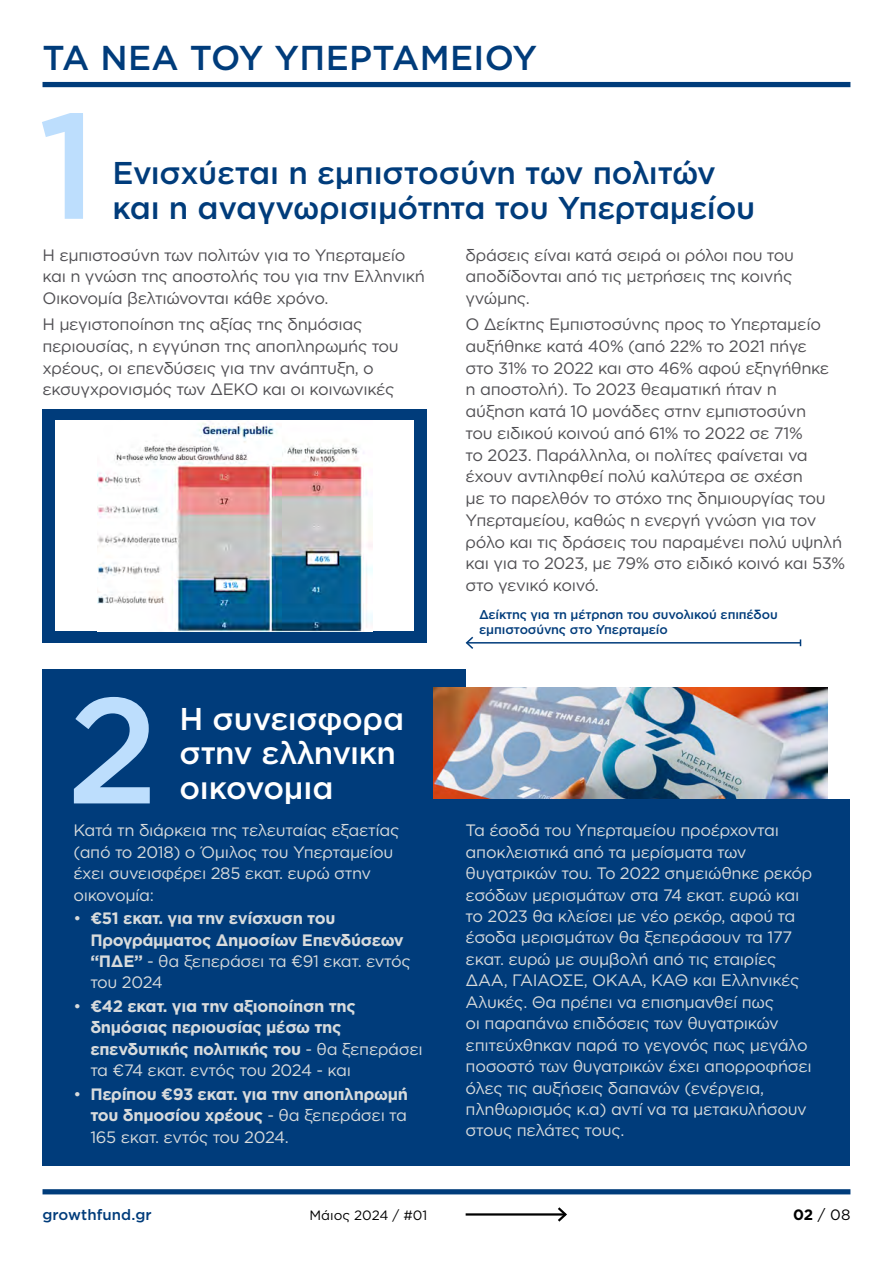
<style>
.page{position:relative;width:893px;height:1263px;background:#fff}
.page>*{position:absolute;margin:0;border:0;box-sizing:border-box;transform-origin:0 0}
.t1{font:500 150px "Gotham Greek";color:#bddefd}
.t2{font:500 34.5px "Gotham Greek";letter-spacing:.01em;color:#003c7b}
.t3{font:500 31.5px/34.5px "Gotham Greek";letter-spacing:-.01em;color:#003c7b}
.t4{font:500 31.5px/34.5px "Gotham Greek";letter-spacing:-.015em;color:#fff}
.t5{font:16.5px/21.8px "Gotham Greek";letter-spacing:-.02em;color:#504f53}
.t6{font:16.5px/21.5px "Gotham Greek";letter-spacing:-.02em;color:#d8dbdc}
.t7{font:700 16.5px/21.5px "Gotham Greek";letter-spacing:-.02em;color:#d8dbdc}
.t8{font:500 15px "Gotham Greek";letter-spacing:.005em;color:#003c7b}
.t9{font:15px "Gotham Greek";color:#000}
.t10{font:13.5px "Gotham Greek";color:#000}
.t11{font:500 12.75px/15px "Gotham Greek";letter-spacing:-.01em;color:#003c7b}
.s1{font-weight:400}
.s2{font-weight:700}
</style>
<div class="page">
<div style="left:43px;top:1189px;width:807px;height:5px;background:#003c7b"></div>
<hr style="left:466px;top:1213px;width:99px;height:2px;background:#000">
<svg style="left:555px;top:1207px;width:12px;height:15px"></svg>
<div style="left:43px;top:82px;width:807px;height:5px;background:#003c7b"></div>
<div style="left:43px;top:409px;width:384px;height:234px;background:#003c7b"></div>
<div style="left:55px;top:420px;width:359px;height:211px;background:#fff"></div>
<img style="left:98px;top:423px;width:275px;height:208px">
<hr style="left:467px;top:642px;width:333px;height:1px;background:#003c7b">
<svg style="left:465px;top:636px;width:10px;height:13px"></svg>
<div style="left:43px;top:799px;width:807px;height:366px;background:#003c7b"></div>
<div style="left:43px;top:669px;width:423px;height:297px;background:#003c7b"></div>
<img style="left:434px;top:687px;width:393px;height:112px">
<h2 class="t2" style="left:43px;top:38px;width:496px">ΤΑ ΝΕΑ ΤΟΥ ΥΠΕΡΤΑΜΕΙΟΥ</h2>
<h1 class="t1" style="left:38px;top:80px;width:61px">1</h1>
<h3 class="t3" style="left:112px;top:155px;width:644px">Ενισχύεται η εμπιστοσύνη των πολιτών και η αναγνωρισιμότητα του Υπερταμείου</h3>
<p class="t5" style="left:43px;top:243px;width:384px">Η εμπιστοσύνη των πολιτών για το Υπερταμείο και η γνώση της αποστολής του για την Ελληνική<br>Οικονομία βελτιώνονται κάθε χρόνο.</p>
<p class="t5" style="left:43px;top:313px;width:358px">Η μεγιστοποίηση της αξίας της δημόσιας περιουσίας, η εγγύηση της αποπληρωμής του χρέους, οι επενδύσεις για την ανάπτυξη, ο εκσυγχρονισμός των ΔΕΚΟ και οι κοινωνικές</p>
<p class="t5" style="left:466px;top:243px;width:330px;text-align:justify">δράσεις είναι κατά σειρά οι ρόλοι που του αποδίδονται από τις μετρήσεις της κοινής γνώμης.</p>
<p class="t5" style="left:466px;top:313px;width:381px">Ο Δείκτης Εμπιστοσύνης προς το Υπερταμείο αυξήθηκε κατά 40% (από 22% το 2021 πήγε<br>στο 31% το 2022 και στο 46% αφού εξηγήθηκε<br>η αποστολή). Το 2023 θεαματική ήταν η<br>αύξηση κατά 10 μονάδες στην εμπιστοσύνη<br>του ειδικού κοινού από 61% το 2022 σε 71%<br>το 2023. Παράλληλα, οι πολίτες φαίνεται να έχουν αντιληφθεί πολύ καλύτερα σε σχέση<br>με το παρελθόν το στόχο της δημιουργίας του Υπερταμείου, καθώς η ενεργή γνώση για τον ρόλο και τις δράσεις του παραμένει πολύ υψηλή και για το 2023, με 79% στο ειδικό κοινό και 53% στο γενικό κοινό.</p>
<p class="t11" style="left:479px;top:607px;width:300px">Δείκτης για τη μέτρηση του συνολικού επιπέδου εμπιστοσύνης στο Υπερταμείο</p>
<h1 class="t1" style="left:67px;top:665px;width:93px">2</h1>
<h3 class="t4" style="left:179px;top:701px;width:226px">Η συνεισφορα στην ελληνικη οικονομια</h3>
<p class="t6" style="left:73px;top:819px;width:328px">Κατά τη διάρκεια της τελευταίας εξαετίας (από το 2018) ο Όμιλος του Υπερταμείου έχει συνεισφέρει 285 εκατ. ευρώ στην οικονομία:</p>
<p class="t7" style="left:90px;top:907px;width:322px;text-indent:-17px"><span class="s1">•</span> €51 εκατ. για την ενίσχυση του<br>Προγράμματος Δημοσίων Επενδύσεων “ΠΔΕ” <span class="s1">- θα ξεπεράσει τα €91 εκατ. εντός του 2024</span></p>
<p class="t7" style="left:90px;top:995px;width:334px;text-indent:-17px"><span class="s1">•</span> €42 εκατ. για την αξιοποίηση της δημόσιας περιουσίας μέσω της επενδυτικής πολιτικής του <span class="s1">- θα ξεπεράσει τα €74 εκατ. εντός του 2024 - και</span></p>
<p class="t7" style="left:90px;top:1083px;width:319px;text-align:justify;text-indent:-17px"><span class="s1">•</span> Περίπου €93 εκατ. για την αποπληρωμή του δημοσίου χρέους <span class="s1">- θα ξεπεράσει τα 165 εκατ. εντός του 2024.</span></p>
<p class="t6" style="left:466px;top:819px;width:348px">Τα έσοδά του Υπερταμείου προέρχονται αποκλειστικά από τα μερίσματα των θυγατρικών του. Το 2022 σημειώθηκε ρεκόρ εσόδων μερισμάτων στα 74 εκατ. ευρώ και το 2023 θα κλείσει με νέο ρεκόρ, αφού τα έσοδα μερισμάτων θα ξεπεράσουν τα 177 εκατ. ευρώ με συμβολή από τις εταιρίες ΔΑΑ, ΓΑΙΑΟΣΕ, ΟΚΑΑ, ΚΑΘ και Ελληνικές Αλυκές. Θα πρέπει να επισημανθεί πως<br>οι παραπάνω επιδόσεις των θυγατρικών επιτεύχθηκαν παρά το γεγονός πως μεγάλο ποσοστό των θυγατρικών έχει απορροφήσει όλες τις αυξήσεις δαπανών (ενέργεια, πληθωρισμός κ.α) αντί να τα μετακυλήσουν στους πελάτες τους.</p>
<p class="t8" style="left:43px;top:1206px;width:111px">growthfund.gr</p>
<p class="t10" style="left:309px;top:1208px;width:119px">Μάιος 2024 / #01</p>
<p class="t9" style="left:793px;top:1207px;width:59px"><span class="s2">02</span> / 08</p>
</div>
